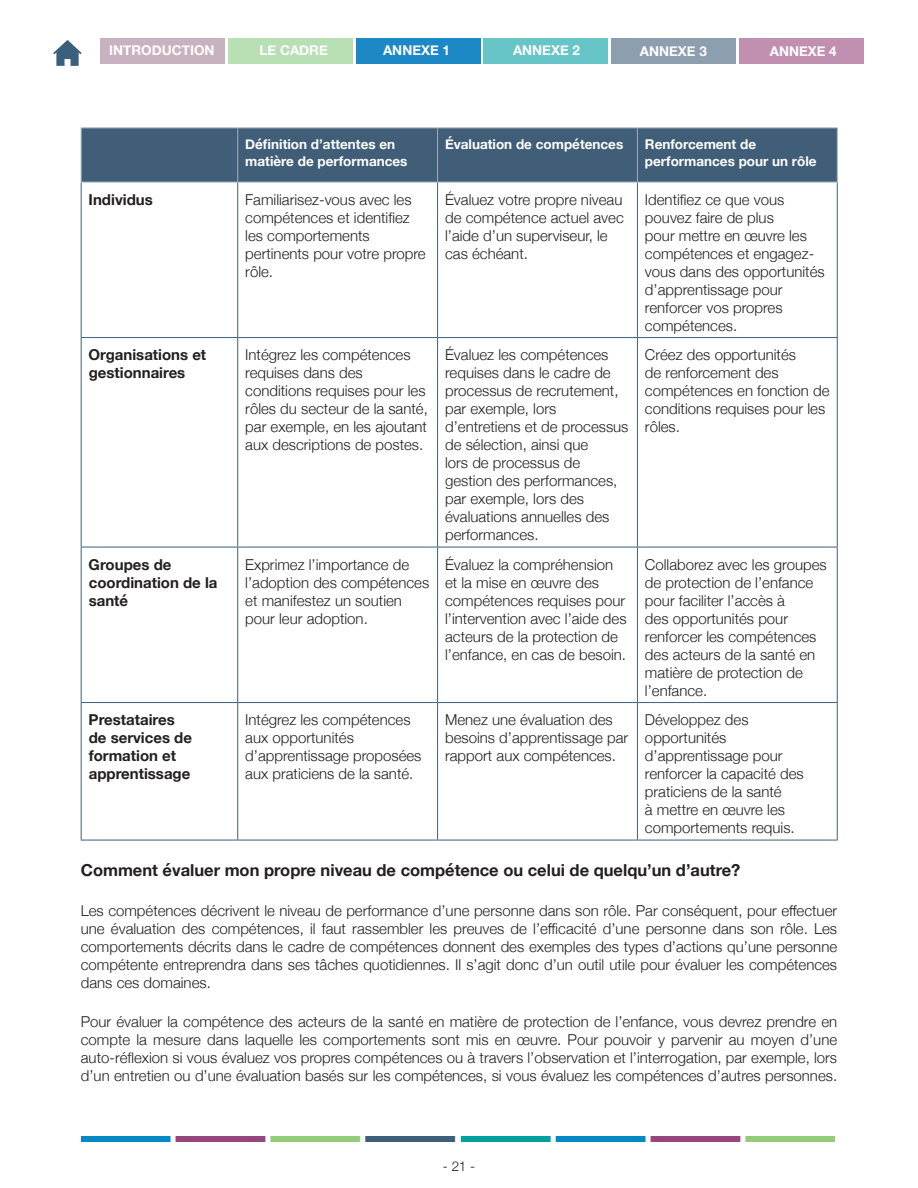
<style>
.page{position:relative;width:918px;height:1188px;background:#fff}
.page>*{position:absolute;margin:0;border:0;box-sizing:border-box;transform-origin:0 0}
.t1{font:700 16.5px "Helvetica Neue";color:#231f20}
.t2{font:300 15px/18px "Helvetica Neue";color:#231f20}
.t3{font:700 15px/18px "Helvetica Neue";color:#231f20}
.t4{font:700 13.5px/16.2px "Helvetica Neue";color:#fff}
.t5{font:300 13.5px "Helvetica Neue";color:#231f20}
</style>
<div class="page">
<img style="left:81px;top:1136px;width:754px;height:6px">
<div style="left:483px;top:38px;width:125px;height:26px;background:#68c5c7"></div>
<div style="left:612px;top:38px;width:124px;height:26px;background:#8d9eae"></div>
<div style="left:100px;top:38px;width:124px;height:26px;background:#c9b2bf"></div>
<div style="left:228px;top:38px;width:125px;height:26px;background:#b9dfb5"></div>
<div style="left:356px;top:38px;width:125px;height:26px;background:#1d88c6"></div>
<div style="left:739px;top:38px;width:125px;height:26px;background:#c190b1"></div>
<svg style="left:53px;top:40px;width:29px;height:26px"></svg>
<div style="left:82px;top:129px;width:755px;height:53px;background:#415e78"></div>
<hr style="left:81px;top:182px;width:1px;height:155px;background:#415e78">
<hr style="left:237px;top:182px;width:1px;height:155px;background:#415e78">
<hr style="left:437px;top:182px;width:1px;height:155px;background:#415e78">
<hr style="left:637px;top:182px;width:1px;height:155px;background:#415e78">
<hr style="left:837px;top:182px;width:1px;height:155px;background:#415e78">
<hr style="left:81px;top:337px;width:157px;height:1px;background:#415e78">
<hr style="left:81px;top:338px;width:1px;height:209px;background:#415e78">
<hr style="left:238px;top:337px;width:200px;height:1px;background:#415e78">
<hr style="left:237px;top:338px;width:1px;height:209px;background:#415e78">
<hr style="left:438px;top:337px;width:199px;height:1px;background:#415e78">
<hr style="left:437px;top:338px;width:1px;height:209px;background:#415e78">
<hr style="left:637px;top:337px;width:201px;height:1px;background:#415e78">
<hr style="left:637px;top:338px;width:1px;height:209px;background:#415e78">
<hr style="left:837px;top:338px;width:1px;height:209px;background:#415e78">
<hr style="left:81px;top:547px;width:157px;height:1px;background:#415e78">
<hr style="left:81px;top:547px;width:1px;height:155px;background:#415e78">
<hr style="left:238px;top:547px;width:200px;height:1px;background:#415e78">
<hr style="left:237px;top:547px;width:1px;height:155px;background:#415e78">
<hr style="left:438px;top:547px;width:199px;height:1px;background:#415e78">
<hr style="left:437px;top:547px;width:1px;height:155px;background:#415e78">
<hr style="left:637px;top:547px;width:201px;height:1px;background:#415e78">
<hr style="left:637px;top:547px;width:1px;height:155px;background:#415e78">
<hr style="left:837px;top:547px;width:1px;height:155px;background:#415e78">
<hr style="left:81px;top:702px;width:157px;height:1px;background:#415e78">
<hr style="left:81px;top:703px;width:1px;height:137px;background:#415e78">
<hr style="left:238px;top:702px;width:200px;height:1px;background:#415e78">
<hr style="left:237px;top:703px;width:1px;height:137px;background:#415e78">
<hr style="left:438px;top:702px;width:199px;height:1px;background:#415e78">
<hr style="left:437px;top:703px;width:1px;height:137px;background:#415e78">
<hr style="left:637px;top:702px;width:201px;height:1px;background:#415e78">
<hr style="left:637px;top:703px;width:1px;height:137px;background:#415e78">
<hr style="left:837px;top:703px;width:1px;height:137px;background:#415e78">
<hr style="left:81px;top:840px;width:157px;height:1px;background:#415e78">
<hr style="left:238px;top:840px;width:200px;height:1px;background:#415e78">
<hr style="left:438px;top:840px;width:199px;height:1px;background:#415e78">
<hr style="left:637px;top:840px;width:201px;height:1px;background:#415e78">
<hr style="left:81px;top:128px;width:157px;height:1px;background:#a0aebb">
<hr style="left:81px;top:128px;width:1px;height:54px;background:#a0aebb">
<hr style="left:238px;top:128px;width:200px;height:1px;background:#a0aebb">
<hr style="left:237px;top:128px;width:1px;height:54px;background:#a0aebb">
<hr style="left:438px;top:128px;width:199px;height:1px;background:#a0aebb">
<hr style="left:437px;top:128px;width:1px;height:54px;background:#a0aebb">
<hr style="left:637px;top:128px;width:201px;height:1px;background:#a0aebb">
<hr style="left:637px;top:128px;width:1px;height:54px;background:#a0aebb">
<hr style="left:837px;top:128px;width:1px;height:54px;background:#a0aebb">
<hr style="left:81px;top:182px;width:157px;height:1px;background:#a0aebb">
<hr style="left:238px;top:182px;width:200px;height:1px;background:#a0aebb">
<hr style="left:438px;top:182px;width:199px;height:1px;background:#a0aebb">
<hr style="left:637px;top:182px;width:201px;height:1px;background:#a0aebb">
<p class="t4" style="left:109px;top:43px;width:107px">INTRODUCTION</p>
<p class="t4" style="left:260px;top:43px;width:70px">LE CADRE</p>
<p class="t4" style="left:383px;top:43px;width:69px">ANNEXE 1</p>
<p class="t4" style="left:513px;top:43px;width:69px">ANNEXE 2</p>
<p class="t4" style="left:640px;top:43px;width:69px">ANNEXE 3</p>
<p class="t4" style="left:770px;top:43px;width:69px">ANNEXE 4</p>
<p class="t4" style="left:245px;top:137px;width:164px">Définition d’attentes en matière de performances</p>
<p class="t4" style="left:445px;top:137px;width:180px">Évaluation de compétences</p>
<p class="t4" style="left:645px;top:137px;width:173px">Renforcement de performances pour un rôle</p>
<p class="t3" style="left:89px;top:191px;width:66px">Individus</p>
<p class="t2" style="left:245px;top:189px;width:182px">Familiarisez-vous avec les compétences et identifiez les comportements pertinents pour votre propre rôle.</p>
<p class="t2" style="left:445px;top:189px;width:180px">Évaluez votre propre niveau de compétence actuel avec l’aide d’un superviseur, le cas échéant.</p>
<p class="t2" style="left:645px;top:189px;width:181px">Identifiez ce que vous pouvez faire de plus<br>pour mettre en œuvre les compétences et engagez&shy;vous dans des opportunités d’apprentissage pour renforcer vos propres compétences.</p>
<p class="t3" style="left:89px;top:346px;width:119px">Organisations et gestionnaires</p>
<p class="t2" style="left:245px;top:345px;width:184px">Intégrez les compétences requises dans des conditions requises pour les rôles du secteur de la santé, par exemple, en les ajoutant aux descriptions de postes.</p>
<p class="t2" style="left:445px;top:345px;width:185px">Évaluez les compétences requises dans le cadre de processus de recrutement, par exemple, lors d’entretiens et de processus de sélection, ainsi que<br>lors de processus de gestion des performances, par exemple, lors des évaluations annuelles des performances.</p>
<p class="t2" style="left:645px;top:345px;width:186px">Créez des opportunités<br>de renforcement des compétences en fonction de conditions requises pour les rôles.</p>
<p class="t3" style="left:89px;top:556px;width:130px">Groupes de coordination de la santé</p>
<p class="t2" style="left:245px;top:554px;width:186px">Exprimez l’importance de l’adoption des compétences et manifestez un soutien pour leur adoption.</p>
<p class="t2" style="left:445px;top:554px;width:183px">Évaluez la compréhension et la mise en œuvre des compétences requises pour l’intervention avec l’aide des acteurs de la protection de l’enfance, en cas de besoin.</p>
<p class="t2" style="left:645px;top:554px;width:183px">Collaborez avec les groupes de protection de l’enfance pour faciliter l’accès à<br>des opportunités pour renforcer les compétences des acteurs de la santé en matière de protection de l’enfance.</p>
<p class="t3" style="left:89px;top:711px;width:105px">Prestataires de services de formation et apprentissage</p>
<p class="t2" style="left:245px;top:710px;width:178px">Intégrez les compétences aux opportunités d’apprentissage proposées aux praticiens de la santé.</p>
<p class="t2" style="left:445px;top:710px;width:185px">Menez une évaluation des besoins d’apprentissage par rapport aux compétences.</p>
<p class="t2" style="left:645px;top:710px;width:160px">Développez des opportunités d’apprentissage pour renforcer la capacité des praticiens de la santé<br>à mettre en œuvre les comportements requis.</p>
<p class="t1" style="left:81px;top:857px;width:661px">Comment évaluer mon propre niveau de compétence ou celui de quelqu’un d’autre?</p>
<p class="t2" style="left:81px;top:900px;width:758px;text-align:justify">Les compétences décrivent le niveau de performance d’une personne dans son rôle. Par conséquent, pour effectuer une évaluation des compétences, il faut rassembler les preuves de l’efficacité d’une personne dans son rôle. Les comportements décrits dans le cadre de compétences donnent des exemples des types d’actions qu’une personne compétente entreprendra dans ses tâches quotidiennes. Il s’agit donc d’un outil utile pour évaluer les compétences dans ces domaines.</p>
<p class="t2" style="left:81px;top:1011px;width:758px;text-align:justify">Pour évaluer la compétence des acteurs de la santé en matière de protection de l’enfance, vous devrez prendre en compte la mesure dans laquelle les comportements sont mis en œuvre. Pour pouvoir y parvenir au moyen d’une auto-réflexion si vous évaluez vos propres compétences ou à travers l’observation et l’interrogation, par exemple, lors d’un entretien ou d’une évaluation basés sur les compétences, si vous évaluez les compétences d’autres personnes.</p>
<p class="t5" style="left:443px;top:1156px;width:34px">- 21 -</p>
</div>
